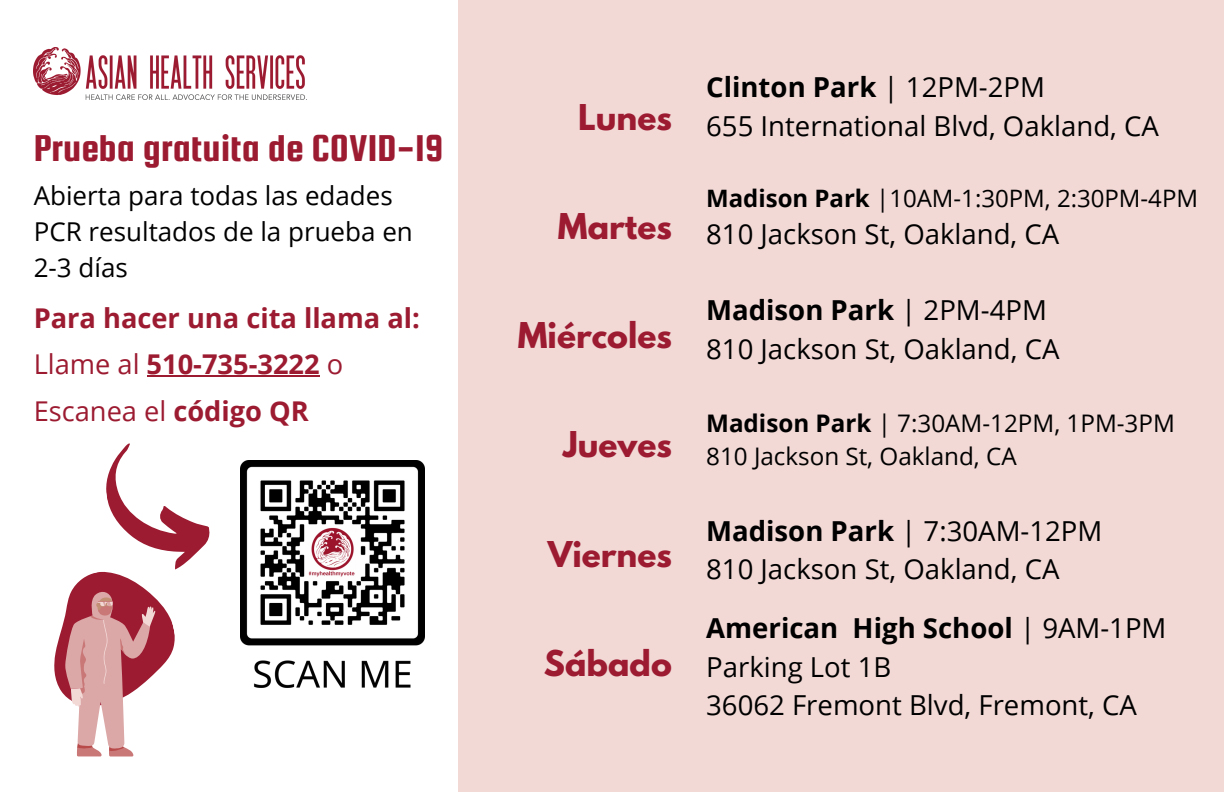
<style>
.page{position:relative;width:1224px;height:792px;background:#fff}
.page>*{position:absolute;margin:0;border:0;box-sizing:border-box;transform-origin:0 0}
.t1{font:40px "Squada One";color:#9c1b31}
.t2{font:700 31.4px "League Spartan";color:#9c1b31}
.t3{font:27.6px "Open Sans";color:#000}
.t4{font:700 27.6px "Open Sans";color:#000}
.t5{font:700 27.2px "Open Sans";color:#9c1b31}
.t6{font:27.2px "Open Sans";color:#9c1b31}
.t7{font:26px/36px "Open Sans";color:#000}
.t8{font:24.2px "Open Sans";color:#000}
.t9{font:24px "Open Sans";color:#000}
.s1{font-weight:400}
.s2{font-weight:700}
</style>
<div class="page">
<img style="left:34px;top:47px;width:273px;height:53px">
<div style="left:458px;top:0;width:766px;height:792px;background:#f2d9d6"></div>
<svg style="left:54px;top:443px;width:156px;height:313px"></svg>
<hr style="left:147px;top:376px;width:173px;height:1px;background:#9c1b31">
<img style="left:240px;top:460px;width:185px;height:228px">
<p class="t1" style="left:34px;top:127px;width:411px">Prueba gratuita de COVID-19</p>
<p class="t7" style="left:34px;top:177px;width:361px">Abierta para todas las edades</p>
<p class="t7" style="left:34px;top:213px;width:381px">PCR resultados de la prueba en<br>2-3 días</p>
<p class="t5" style="left:34px;top:299px;width:388px">Para hacer una cita llama al:</p>
<p class="t5" style="left:34px;top:345px;width:311px"><span class="s1">Llame al</span> 510-735-3222 <span class="s1">o</span></p>
<p class="t6" style="left:34px;top:392px;width:277px">Escanea el <span class="s2">código QR</span></p>
<p class="t2" style="left:578px;top:101px;width:95px">Lunes</p>
<p class="t2" style="left:558px;top:211px;width:115px">Martes</p>
<p class="t2" style="left:518px;top:320px;width:156px">Miércoles</p>
<p class="t2" style="left:563px;top:429px;width:110px">Jueves</p>
<p class="t2" style="left:548px;top:538px;width:126px">Viernes</p>
<p class="t2" style="left:544px;top:648px;width:130px">Sábado</p>
<p class="t4" style="left:706px;top:68px;width:340px">Clinton Park <span class="s1">| 12PM-2PM</span></p>
<p class="t3" style="left:706px;top:106px;width:454px">655 International Blvd, Oakland, CA</p>
<p class="t9" style="left:706px;top:181px;width:493px"><span class="s2">Madison Park</span> |10AM-1:30PM, 2:30PM-4PM</p>
<p class="t3" style="left:706px;top:215px;width:355px">810 Jackson St, Oakland, CA</p>
<p class="t4" style="left:706px;top:291px;width:342px">Madison Park <span class="s1">| 2PM-4PM</span></p>
<p class="t3" style="left:706px;top:329px;width:355px">810 Jackson St, Oakland, CA</p>
<p class="t8" style="left:706px;top:406px;width:470px"><span class="s2">Madison Park</span> | 7:30AM-12PM, 1PM-3PM</p>
<p class="t8" style="left:706px;top:439px;width:312px">810 Jackson St, Oakland, CA</p>
<p class="t3" style="left:706px;top:512px;width:398px"><span class="s2">Madison Park</span> | 7:30AM-12PM</p>
<p class="t3" style="left:706px;top:550px;width:355px">810 Jackson St, Oakland, CA</p>
<p class="t4" style="left:706px;top:609px;width:462px">American High School <span class="s1">| 9AM-1PM</span></p>
<p class="t3" style="left:706px;top:647px;width:187px">Parking Lot 1B</p>
<p class="t3" style="left:706px;top:686px;width:432px">36062 Fremont Blvd, Fremont, CA</p>
</div>
